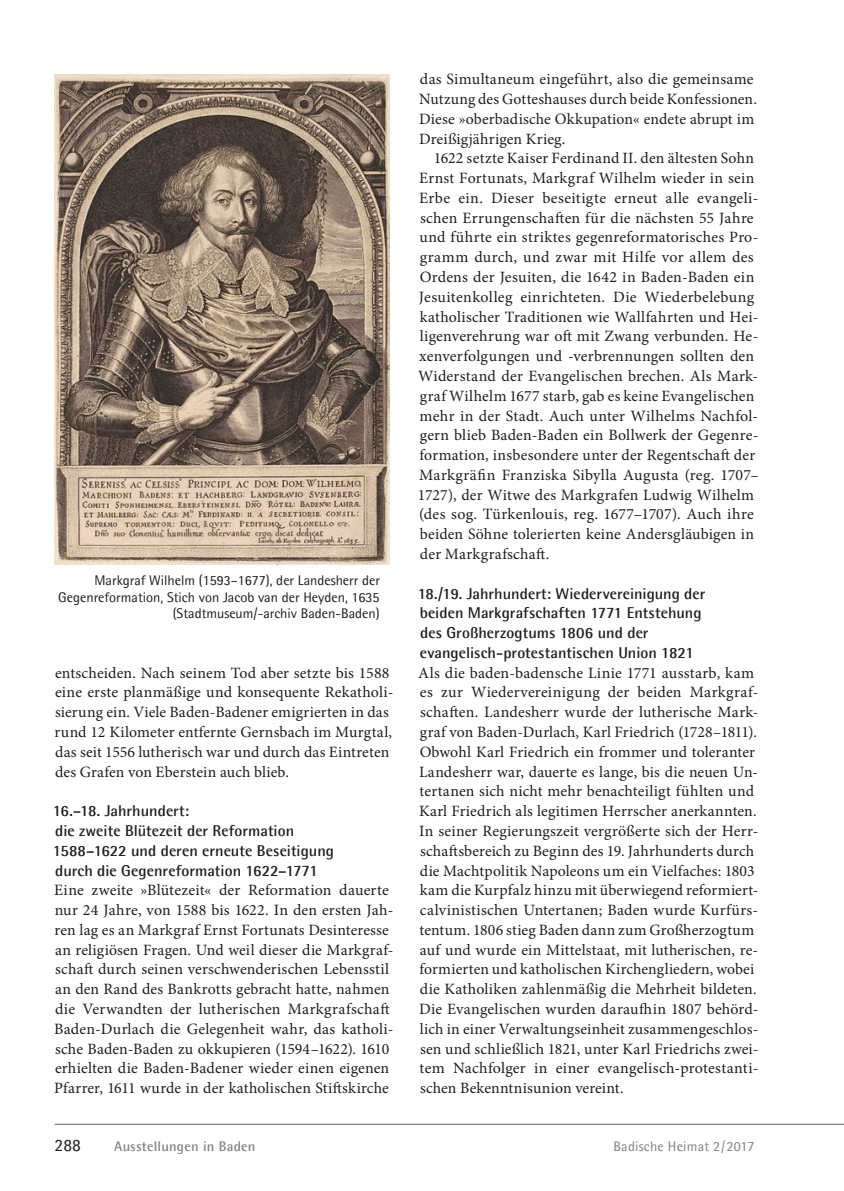
<style>
.page{position:relative;width:844px;height:1191px;background:#fff}
.page>*{position:absolute;margin:0;border:0;box-sizing:border-box;transform-origin:0 0}
.t1{font:17.5px "Agfa Rotis Semisans";color:#1d1e1f}
.t2{font:15.75px/19.8px "Minion Pro";letter-spacing:.01em;color:#1d1e1f}
.t3{font:14px/16.8px "Agfa Rotis Semisans";color:#1d1e1f;text-align:right}
.t4{font:700 14px "Agfa Rotis Semisans";letter-spacing:.015em;color:#808285}
.t5{font:14px "Agfa Rotis Semisans";letter-spacing:.015em;color:#808285}
.s1{font-family:"Agfa Rotis Semisans";font-weight:700}
</style>
<div class="page">
<hr style="left:55px;top:1124px;width:788px;height:1px;background:#636366">
<img style="left:55px;top:74px;width:334px;height:491px">
<p class="t3" style="left:58px;top:571px;width:323px">Markgraf Wilhelm (1593–1677), der Landesherr der<br>Gegenreformation, Stich von Jacob van der Heyden, 1635 (Stadtmuseum/-archiv Baden-Baden)</p>
<p class="t2" style="left:55px;top:664px;width:340px">entscheiden. Nach seinem Tod aber setzte bis 1588 eine erste planmäßige und konsequente Rekatholi&shy;sierung ein. Viele Baden-Badener emigrierten in das rund 12 Kilometer entfernte Gernsbach im Murgtal, das seit 1556 lutherisch war und durch das Eintreten des Grafen von Eberstein auch blieb.</p>
<p class="t2" style="left:53px;top:802px;width:342px"><span class="s1">16.–18. Jahrhundert:<br>die zweite Blütezeit der Reformation<br>1588–1622 und deren erneute Beseitigung<br>durch die Gegenreformation 1622–1771<br></span>Eine zweite »Blütezeit« der Reformation dauerte nur 24 Jahre, von 1588 bis 1622. In den ersten Jah&shy;ren lag es an Markgraf Ernst Fortunats Desinteresse an religiösen Fragen. Und weil dieser die Markgraf&shy;schaft durch seinen verschwenderischen Lebensstil an den Rand des Bankrotts gebracht hatte, nahmen die Verwandten der lutherischen Markgrafschaft Baden-Durlach die Gelegenheit wahr, das katholi&shy;sche Baden-Baden zu okkupieren (1594–1622). 1610 erhielten die Baden-Badener wieder einen eigenen Pfarrer, 1611 wurde in der katholischen Stiftskirche</p>
<p class="t2" style="left:420px;top:71px;width:335px">das Simultaneum eingeführt, also die gemeinsame</p>
<p class="t2" style="left:419px;top:90px;width:339px">Nutzung des Gotteshauses durch beide Konfessionen.</p>
<p class="t2" style="left:419px;top:110px;width:336px">Diese »oberbadische Okkupation« endete abrupt im</p>
<p class="t2" style="left:419px;top:130px;width:148px">Dreißigjährigen Krieg.</p>
<p class="t2" style="left:433px;top:150px;width:322px">1622 setzte Kaiser Ferdinand II. den ältesten Sohn</p>
<p class="t2" style="left:419px;top:169px;width:336px">Ernst Fortunats, Markgraf Wilhelm wieder in sein</p>
<p class="t2" style="left:419px;top:189px;width:340px">Erbe ein. Dieser beseitigte erneut alle evangeli-</p>
<p class="t2" style="left:420px;top:209px;width:335px">schen Errungenschaften für die nächsten 55 Jahre</p>
<p class="t2" style="left:419px;top:229px;width:340px">und führte ein striktes gegenreformatorisches Pro-</p>
<p class="t2" style="left:420px;top:248px;width:335px">gramm durch, und zwar mit Hilfe vor allem des</p>
<p class="t2" style="left:419px;top:268px;width:336px">Ordens der Jesuiten, die 1642 in Baden-Baden ein</p>
<p class="t2" style="left:419px;top:288px;width:337px">Jesuitenkolleg einrichteten. Die Wiederbelebung</p>
<p class="t2" style="left:419px;top:308px;width:340px">katholischer Traditionen wie Wallfahrten und Hei-</p>
<p class="t2" style="left:419px;top:328px;width:340px">ligenverehrung war oft mit Zwang verbunden. He-</p>
<p class="t2" style="left:419px;top:347px;width:336px">xenverfolgungen und -verbrennungen sollten den</p>
<p class="t2" style="left:418px;top:367px;width:342px">Widerstand der Evangelischen brechen. Als Mark-</p>
<p class="t2" style="left:420px;top:387px;width:336px">graf Wilhelm 1677 starb, gab es keine Evangelischen</p>
<p class="t2" style="left:419px;top:407px;width:340px">mehr in der Stadt. Auch unter Wilhelms Nachfol-</p>
<p class="t2" style="left:420px;top:426px;width:340px">gern blieb Baden-Baden ein Bollwerk der Gegenre-</p>
<p class="t2" style="left:419px;top:446px;width:337px">formation, insbesondere unter der Regentschaft der</p>
<p class="t2" style="left:419px;top:466px;width:341px">Markgräfin Franziska Sibylla Augusta (reg. 1707–</p>
<p class="t2" style="left:418px;top:486px;width:337px">1727), der Witwe des Markgrafen Ludwig Wilhelm</p>
<p class="t2" style="left:419px;top:506px;width:336px">(des sog. Türkenlouis, reg. 1677–1707). Auch ihre</p>
<p class="t2" style="left:420px;top:525px;width:336px">beiden Söhne tolerierten keine Andersgläubigen in</p>
<p class="t2" style="left:420px;top:545px;width:131px">der Markgrafschaft.</p>
<p class="t2" style="left:417px;top:585px;width:342px"><span class="s1">18./19. Jahrhundert: Wiedervereinigung der<br>beiden Markgrafschaften 1771 Entstehung<br>des Großherzogtums 1806 und der evangelisch-protestantischen Union 1821<br></span>Als die baden-badensche Linie 1771 ausstarb, kam es zur Wiedervereinigung der beiden Markgraf&shy;schaften. Landesherr wurde der lutherische Mark&shy;graf von Baden-Durlach, Karl Friedrich (1728–1811).<br>Obwohl Karl Friedrich ein frommer und toleranter Landesherr war, dauerte es lange, bis die neuen Un&shy;tertanen sich nicht mehr benachteiligt fühlten und Karl Friedrich als legitimen Herrscher anerkannten.<br>In seiner Regierungszeit vergrößerte sich der Herr&shy;schaftsbereich zu Beginn des 19. Jahrhunderts durch die Machtpolitik Napoleons um ein Vielfaches: 1803 kam die Kurpfalz hinzu mit überwiegend reformiert&shy;calvinistischen Untertanen; Baden wurde Kurfürs&shy;tentum. 1806 stieg Baden dann zum Großherzogtum auf und wurde ein Mittelstaat, mit lutherischen, re&shy;formierten und katholischen Kirchengliedern, wobei die Katholiken zahlenmäßig die Mehrheit bildeten.<br>Die Evangelischen wurden daraufhin 1807 behörd&shy;lich in einer Verwaltungseinheit zusammengeschlos&shy;sen und schließlich 1821, unter Karl Friedrichs zwei&shy;tem Nachfolger in einer evangelisch-protestanti&shy;schen Bekenntnisunion vereint.</p>
<p class="t1" style="left:55px;top:1134px;width:28px">288</p>
<p class="t4" style="left:114px;top:1137px;width:143px">Ausstellungen in Baden</p>
<p class="t5" style="left:613px;top:1137px;width:142px">Badische Heimat 2 / 2017</p>
</div>
